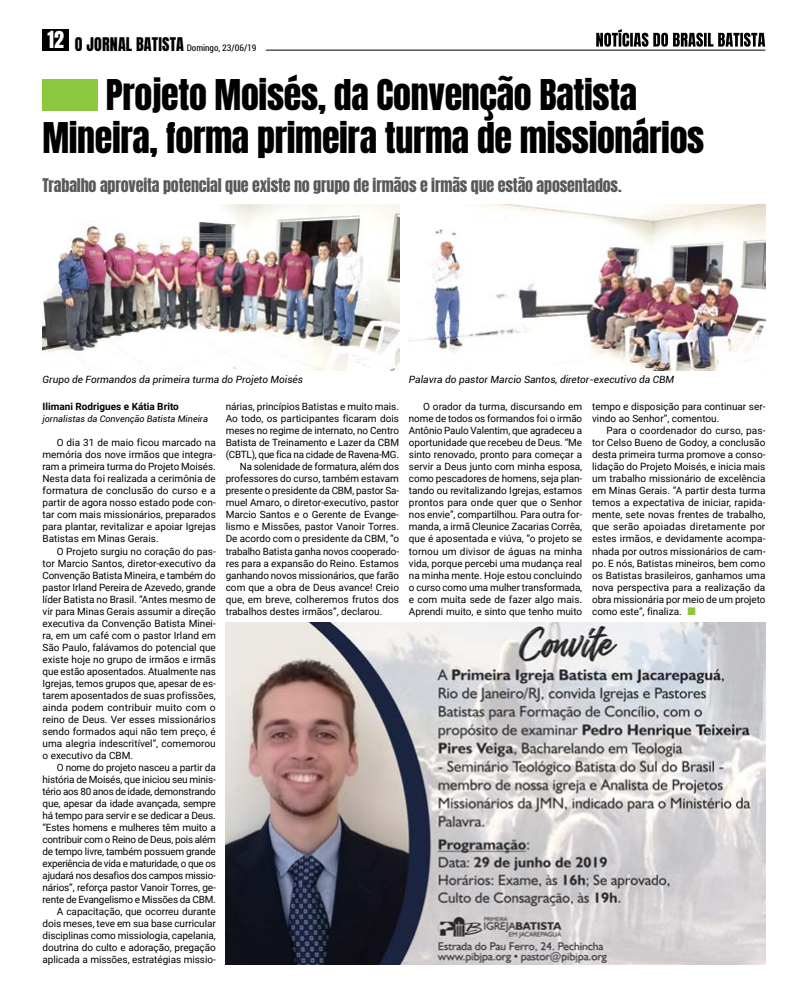
<style>
.page{position:relative;width:808px;height:993px;background:#fff}
.page>*{position:absolute;margin:0;border:0;box-sizing:border-box;transform-origin:0 0}
.t1{font:36px/43.2px "Anton";letter-spacing:-.01em;color:#000;text-align:center}
.t2{font:16px "Anton";letter-spacing:-.01em;color:#58595b}
.t3{font:10px/12px "Roboto";letter-spacing:-.005em;color:#000;text-align:justify}
.t4{font:italic 10px "Roboto";color:#000}
.t5{font:700 10px "Roboto";color:#000}
.t6{font:italic 9px "Roboto";color:#000}
.t7{font:condensed 9px "Roboto";color:#000}
.s1{font-family:"Anton";font-stretch:normal;font-size:16px}
.s2{color:#8dc63f}
</style>
<div class="page">
<div style="left:43px;top:29px;width:26px;height:22px;background:#000"></div>
<hr style="left:266px;top:50px;width:499px;height:1px;background:#000">
<svg style="left:596px;top:29px;width:169px;height:18px"></svg>
<div style="left:42px;top:79px;width:55px;height:31px;background:#8dc63f"></div>
<img style="left:226px;top:622px;width:539px;height:342px">
<img style="left:42px;top:204px;width:357px;height:166px">
<img style="left:409px;top:204px;width:356px;height:166px">
<p class="t7" style="left:48px;top:41px;width:210px"><sup>12</sup> <span class="s1">O JORNAL BATISTA</span> Domingo, 23/06/19</p>
<h1 class="t1" style="left:42px;top:76px;width:663px">Projeto Moisés, da Convenção Batista<br>Mineira, forma primeira turma de missionários</h1>
<h2 class="t2" style="left:42px;top:177px;width:581px">Trabalho aproveita potencial que existe no grupo de irmãos e irmãs que estão aposentados.</h2>
<p class="t4" style="left:42px;top:373px;width:262px">Grupo de Formandos da primeira turma do Projeto Moisés</p>
<p class="t4" style="left:409px;top:373px;width:267px">Palavra do pastor Marcio Santos, diretor-executivo da CBM</p>
<p class="t5" style="left:43px;top:399px;width:138px">Ilimani Rodrigues e Kátia Brito</p>
<p class="t6" style="left:43px;top:413px;width:167px">jornalistas da Convenção Batista Mineira</p>
<p class="t3" style="left:43px;top:436px;width:175px;text-indent:14px">O dia 31 de maio ficou marcado na memória dos nove irmãos que integra&shy;ram a primeira turma do Projeto Moisés.<br>Nesta data foi realizada a cerimônia de formatura de conclusão do curso e a partir de agora nosso estado pode con&shy;tar com mais missionários, preparados para plantar, revitalizar e apoiar Igrejas Batistas em Minas Gerais.</p>
<p class="t3" style="left:43px;top:544px;width:175px;text-indent:14px">O Projeto surgiu no coração do pas&shy;tor Marcio Santos, diretor-executivo da Convenção Batista Mineira, e também do pastor Irland Pereira de Azevedo, grande líder Batista no Brasil. “Antes mesmo de vir para Minas Gerais assumir a direção executiva da Convenção Batista Minei&shy;ra, em um café com o pastor Irland em São Paulo, falávamos do potencial que existe hoje no grupo de irmãos e irmãs que estão aposentados. Atualmente nas Igrejas, temos grupos que, apesar de es&shy;tarem aposentados de suas profissões, ainda podem contribuir muito com o reino de Deus. Ver esses missionários sendo formados aqui não tem preço, é uma alegria indescritível”, comemorou o executivo da CBM.</p>
<p class="t3" style="left:43px;top:760px;width:175px;text-align:right">O nome do projeto nasceu a partir da história de Moisés, que iniciou seu minis&shy;tério aos 80 anos de idade, demonstrando que, apesar da idade avançada, sempre há tempo para servir e se dedicar a Deus. “Estes homens e mulheres têm muito a contribuir com o Reino de Deus, pois além de tempo livre, também possuem grande experiência de vida e maturidade, o que os ajudará nos desafios dos campos missio&shy;nários”, reforça pastor Vanoir Torres, ge&shy;rente de Evangelismo e Missões da CBM.<br>A capacitação, que ocorreu durante dois meses, teve em sua base curricular disciplinas como missiologia, capelania, doutrina do culto e adoração, pregação aplicada a missões, estratégias missio-</p>
<p class="t3" style="left:226px;top:400px;width:175px">nárias, princípios Batistas e muito mais.</p>
<p class="t3" style="left:226px;top:412px;width:175px">Ao todo, os participantes ficaram dois</p>
<p class="t3" style="left:226px;top:424px;width:175px">meses no regime de internato, no Centro</p>
<p class="t3" style="left:226px;top:436px;width:175px">Batista de Treinamento e Lazer da CBM</p>
<p class="t3" style="left:226px;top:448px;width:175px">(CBTL), que fica na cidade de Ravena-MG.</p>
<p class="t3" style="left:240px;top:460px;width:161px">Na solenidade de formatura, além dos</p>
<p class="t3" style="left:226px;top:472px;width:175px">professores do curso, também estavam</p>
<p class="t3" style="left:226px;top:484px;width:175px">presente o presidente da CBM, pastor Sa-</p>
<p class="t3" style="left:226px;top:496px;width:175px">muel Amaro, o diretor-executivo, pastor</p>
<p class="t3" style="left:226px;top:508px;width:175px">Marcio Santos e o Gerente de Evange-</p>
<p class="t3" style="left:226px;top:520px;width:175px">lismo e Missões, pastor Vanoir Torres.</p>
<p class="t3" style="left:226px;top:532px;width:175px">De acordo com o presidente da CBM, “o</p>
<p class="t3" style="left:226px;top:544px;width:175px">trabalho Batista ganha novos cooperado-</p>
<p class="t3" style="left:226px;top:556px;width:175px">res para a expansão do Reino. Estamos</p>
<p class="t3" style="left:226px;top:568px;width:175px">ganhando novos missionários, que farão</p>
<p class="t3" style="left:226px;top:580px;width:175px">com que a obra de Deus avance! Creio</p>
<p class="t3" style="left:226px;top:592px;width:175px">que, em breve, colheremos frutos dos</p>
<p class="t3" style="left:226px;top:604px;width:158px">trabalhos destes irmãos”, declarou.</p>
<p class="t3" style="left:409px;top:400px;width:175px;text-indent:14px">O orador da turma, discursando em nome de todos os formandos foi o irmão Antônio Paulo Valentim, que agradeceu a oportunidade que recebeu de Deus. “Me sinto renovado, pronto para começar a servir a Deus junto com minha esposa, como pescadores de homens, seja plan&shy;tando ou revitalizando Igrejas, estamos prontos para onde quer que o Senhor nos envie”, compartilhou. Para outra for&shy;manda, a irmã Cleunice Zacarias Corrêa, que é aposentada e viúva, “o projeto se tornou um divisor de águas na minha vida, porque percebi uma mudança real na minha mente. Hoje estou concluindo o curso como uma mulher transformada, e com muita sede de fazer algo mais.<br>Aprendi muito, e sinto que tenho muito</p>
<p class="t3" style="left:592px;top:400px;width:175px">tempo e disposição para continuar ser&shy;vindo ao Senhor”, comentou.</p>
<p class="t3" style="left:592px;top:424px;width:175px;text-indent:14px">Para o coordenador do curso, pas&shy;tor Celso Bueno de Godoy, a conclusão desta primeira turma promove a conso&shy;lidação do Projeto Moisés, e inicia mais um trabalho missionário de excelência em Minas Gerais. “A partir desta turma temos a expectativa de iniciar, rapida&shy;mente, sete novas frentes de trabalho, que serão apoiadas diretamente por estes irmãos, e devidamente acompa&shy;nhada por outros missionários de cam&shy;po. E nós, Batistas mineiros, bem como os Batistas brasileiros, ganhamos uma nova perspectiva para a realização da obra missionária por meio de um projeto como este”, finaliza. <span class="s2">■</span></p>
</div>
